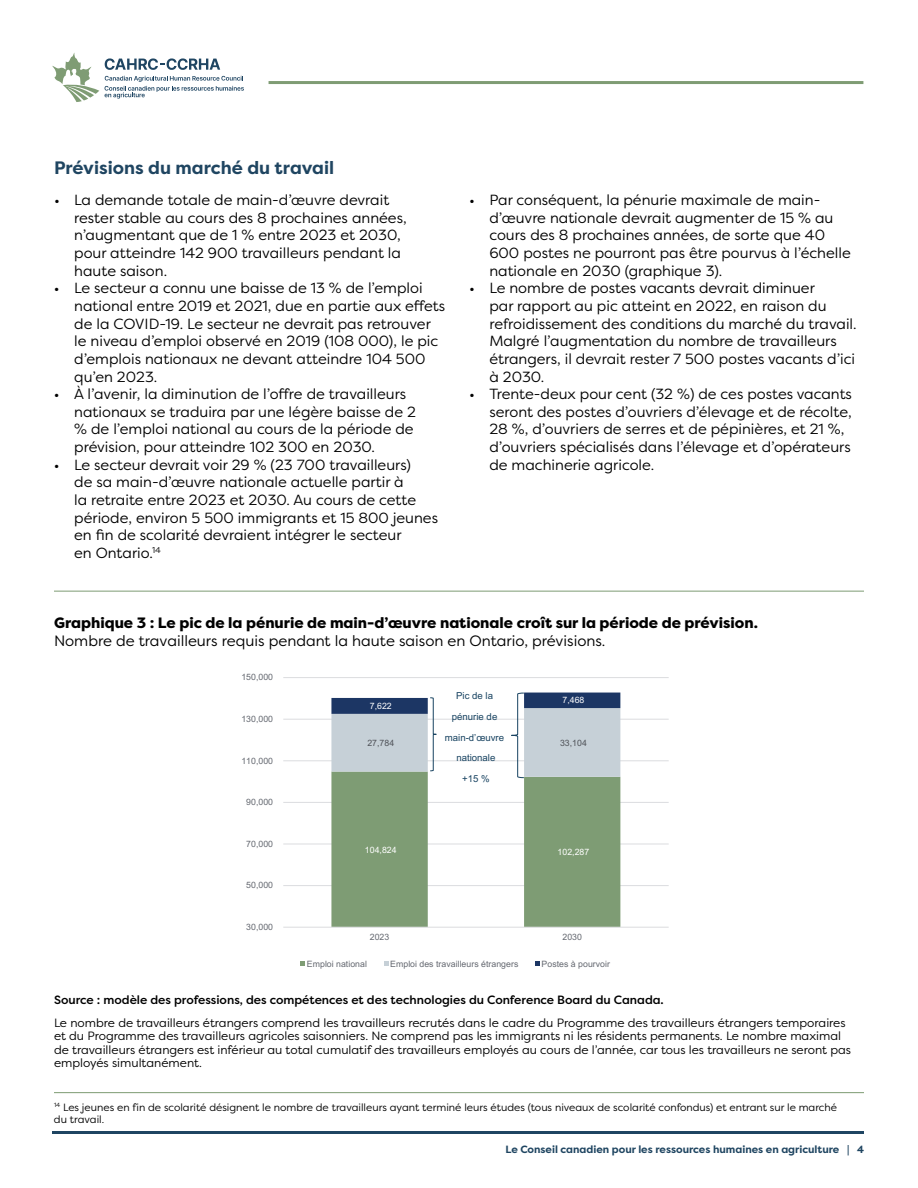
<style>
.page{position:relative;width:918px;height:1188px;background:#fff}
.page>*{position:absolute;margin:0;border:0;box-sizing:border-box;transform-origin:0 0}
.t1{font:700 18px "Filson Pro";color:#1f4561}
.t2{font:800 15px "Filson Pro";color:#000}
.t3{font:15px "Filson Pro";color:#000}
.t4{font:14.7px/17.7px "Filson Pro";color:#000}
.t5{font:12px/13.5px "Filson Pro";color:#000}
.t6{font:500 12px "Filson Pro";color:#000}
.t7{font:10.5px/12.6px "Filson Pro";color:#000}
.t8{font:700 10.5px "Filson Pro";color:#1f4561}
.t9{font:9.6px/20.7px "Arial";color:#184361;text-align:center}
.t10{font:8.7px "Arial";letter-spacing:.005em;color:#646870}
.t11{font:8.7px "Arial";letter-spacing:.005em;color:#fff}
.t12{font:8.7px "Arial";letter-spacing:.005em;color:#4f5258}
</style>
<div class="page">
<svg style="left:105px;top:76px;width:139px;height:23px"></svg>
<svg style="left:105px;top:58px;width:115px;height:12px"></svg>
<svg style="left:52px;top:53px;width:47px;height:49px"></svg>
<hr style="left:269px;top:81px;width:594px;height:3px;background:#7f9c74">
<hr style="left:52px;top:1131px;width:811px;height:3px;background:#1f4562">
<hr style="left:283px;top:885px;width:386px;height:1px;background:#dbdcdf">
<hr style="left:283px;top:844px;width:386px;height:1px;background:#dbdcdf">
<hr style="left:283px;top:802px;width:386px;height:1px;background:#dbdcdf">
<hr style="left:283px;top:760px;width:386px;height:1px;background:#dbdcdf">
<hr style="left:283px;top:719px;width:386px;height:1px;background:#dbdcdf">
<hr style="left:283px;top:677px;width:386px;height:1px;background:#dbdcdf">
<svg style="left:331px;top:778px;width:289px;height:149px;fill:#7e9c74"></svg>
<hr style="left:283px;top:927px;width:386px;height:1px;background:#dbdcdf">
<svg style="left:301px;top:962px;width:4px;height:4px"></svg>
<svg style="left:384px;top:962px;width:4px;height:4px"></svg>
<svg style="left:535px;top:962px;width:5px;height:4px"></svg>
<svg style="left:331px;top:693px;width:289px;height:85px"></svg>
<hr style="left:54px;top:591px;width:810px;height:1px;background:#7d9b73">
<hr style="left:54px;top:1092px;width:810px;height:1px;background:#7d9b73">
<p class="t1" style="left:54px;top:156px;width:282px">Prévisions du marché du travail</p>
<p class="t4" style="left:74px;top:191px;width:334px;text-indent:-20px">• La demande totale de main-d’œuvre devrait rester stable au cours des 8 prochaines années, n’augmentant que de 1 % entre 2023 et 2030, pour atteindre 142 900 travailleurs pendant la haute saison.</p>
<p class="t4" style="left:74px;top:279px;width:372px;text-indent:-20px">• Le secteur a connu une baisse de 13 % de l’emploi national entre 2019 et 2021, due en partie aux effets de la COVID-19. Le secteur ne devrait pas retrouver le niveau d’emploi observé en 2019 (108 000), le pic d’emplois nationaux ne devant atteindre 104 500 qu’en 2023.</p>
<p class="t4" style="left:74px;top:385px;width:343px;text-indent:-20px">• À l’avenir, la diminution de l’offre de travailleurs nationaux se traduira par une légère baisse de 2 % de l’emploi national au cours de la période de prévision, pour atteindre 102 300 en 2030.</p>
<p class="t4" style="left:74px;top:455px;width:365px;text-indent:-20px">• Le secteur devrait voir 29 % (23 700 travailleurs)<br>de sa main-d’œuvre nationale actuelle partir à<br>la retraite entre 2023 et 2030. Au cours de cette période, environ 5 500 immigrants et 15 800 jeunes en fin de scolarité devraient intégrer le secteur<br>en Ontario.<sup>14</sup></p>
<p class="t4" style="left:489px;top:191px;width:363px;text-indent:-20px">• Par conséquent, la pénurie maximale de main&shy;d’œuvre nationale devrait augmenter de 15 % au cours des 8 prochaines années, de sorte que 40<br>600 postes ne pourront pas être pourvus à l’échelle nationale en 2030 (graphique 3).</p>
<p class="t4" style="left:489px;top:279px;width:369px;text-indent:-20px">• Le nombre de postes vacants devrait diminuer<br>par rapport au pic atteint en 2022, en raison du refroidissement des conditions du marché du travail.<br>Malgré l’augmentation du nombre de travailleurs étrangers, il devrait rester 7 500 postes vacants d’ici à 2030.</p>
<p class="t4" style="left:489px;top:385px;width:364px;text-indent:-20px">• Trente-deux pour cent (32 %) de ces postes vacants seront des postes d’ouvriers d’élevage et de récolte, 28 %, d’ouvriers de serres et de pépinières, et 21 %, d’ouvriers spécialisés dans l’élevage et d’opérateurs de machinerie agricole.</p>
<p class="t2" style="left:54px;top:613px;width:706px">Graphique 3 : Le pic de la pénurie de main-d’œuvre nationale croît sur la période de prévision.</p>
<p class="t3" style="left:54px;top:631px;width:553px">Nombre de travailleurs requis pendant la haute saison en Ontario, prévisions.</p>
<p class="t10" style="left:241px;top:671px;width:33px">150,000</p>
<p class="t10" style="left:241px;top:713px;width:33px">130,000</p>
<p class="t10" style="left:241px;top:755px;width:33px">110,000</p>
<p class="t10" style="left:246px;top:796px;width:28px">90,000</p>
<p class="t10" style="left:246px;top:838px;width:28px">70,000</p>
<p class="t10" style="left:246px;top:879px;width:28px">50,000</p>
<p class="t10" style="left:246px;top:921px;width:28px">30,000</p>
<p class="t9" style="left:445px;top:686px;width:61px">Pic de la pénurie de main-d’œuvre nationale<br>+15 %</p>
<p class="t11" style="left:562px;top:694px;width:24px">7,468</p>
<p class="t11" style="left:370px;top:700px;width:24px">7,622</p>
<p class="t12" style="left:367px;top:737px;width:28px">27,784</p>
<p class="t12" style="left:560px;top:737px;width:28px">33,104</p>
<p class="t11" style="left:365px;top:843px;width:33px">104,824</p>
<p class="t11" style="left:558px;top:846px;width:33px">102,287</p>
<p class="t10" style="left:370px;top:931px;width:21px">2023</p>
<p class="t10" style="left:562px;top:931px;width:21px">2030</p>
<p class="t10" style="left:307px;top:958px;width:62px">Emploi national</p>
<p class="t10" style="left:390px;top:958px;width:130px">Emploi des travailleurs étrangers</p>
<p class="t10" style="left:542px;top:958px;width:70px">Postes à pourvoir</p>
<p class="t6" style="left:54px;top:992px;width:611px">Source : modèle des professions, des compétences et des technologies du Conference Board du Canada.</p>
<p class="t5" style="left:54px;top:1015px;width:799px">Le nombre de travailleurs étrangers comprend les travailleurs recrutés dans le cadre du Programme des travailleurs étrangers temporaires et du Programme des travailleurs agricoles saisonniers. Ne comprend pas les immigrants ni les résidents permanents. Le nombre maximal de travailleurs étrangers est inférieur au total cumulatif des travailleurs employés au cours de l’année, car tous les travailleurs ne seront pas employés simultanément.</p>
<p class="t7" style="left:54px;top:1100px;width:785px"><sup>14</sup> Les jeunes en fin de scolarité désignent le nombre de travailleurs ayant terminé leurs études (tous niveaux de scolarité confondus) et entrant sur le marché du travail.</p>
<p class="t8" style="left:505px;top:1142px;width:360px">Le Conseil canadien pour les ressources humaines en agriculture | 4</p>
</div>
